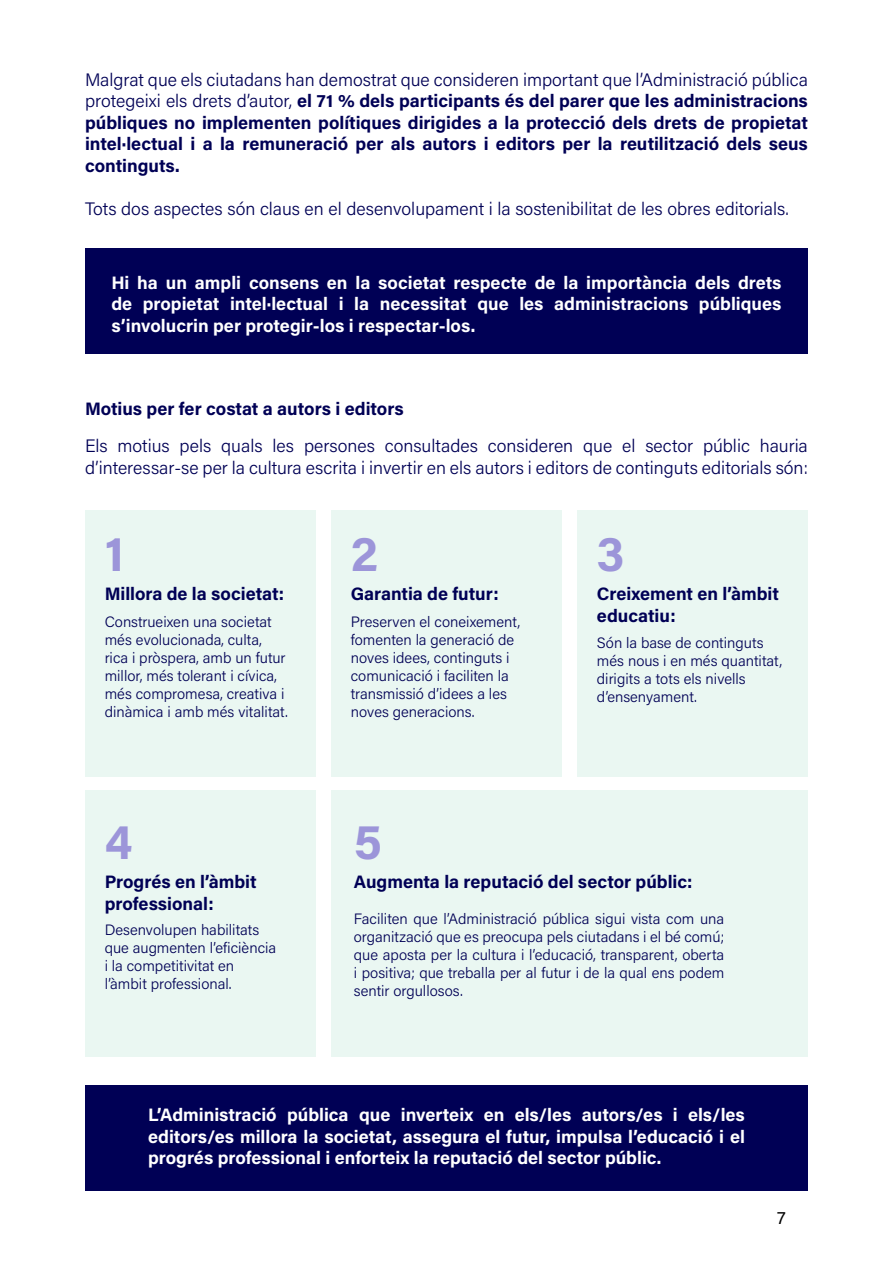
<style>
.page{position:relative;width:893px;height:1263px;background:#fff}
.page>*{position:absolute;margin:0;border:0;box-sizing:border-box;transform-origin:0 0}
.t1{font:700 49.5px "Acumin Pro";color:#9c95d9}
.t2{font:700 18px/21.6px "Acumin Pro";color:#005}
.t3{font:700 18px/21.6px "Acumin Pro";color:#fff;text-align:justify}
.t4{font:300 18px/21.6px "Acumin Pro";color:#005}
.t5{font:18px "Acumin Pro";color:#000}
.t6{font:300 15px/18px "Acumin Pro";color:#005}
.s1{font-weight:300}
</style>
<div class="page">
<div style="left:85px;top:510px;width:231px;height:267px;background:#eaf7f2"></div>
<div style="left:331px;top:510px;width:231px;height:267px;background:#eaf7f2"></div>
<div style="left:577px;top:510px;width:231px;height:267px;background:#eaf7f2"></div>
<div style="left:85px;top:791px;width:231px;height:266px;background:#eaf7f2"></div>
<div style="left:331px;top:791px;width:477px;height:266px;background:#eaf7f2"></div>
<div style="left:85px;top:249px;width:723px;height:105px;background:#005"></div>
<div style="left:85px;top:1086px;width:723px;height:105px;background:#005"></div>
<p class="t2" style="left:85px;top:68px;width:724px;text-align:justify"><span class="s1">Malgrat que els ciutadans han demostrat que consideren important que l’Administració pública protegeixi els drets d’autor,</span> el 71 % dels participants és del parer que les administracions públiques no implementen polítiques dirigides a la protecció dels drets de propietat intel·lectual i a la remuneració per als autors i editors per la reutilització dels seus continguts.</p>
<p class="t4" style="left:85px;top:197px;width:705px">Tots dos aspectes són claus en el desenvolupament i la sostenibilitat de les obres editorials.</p>
<p class="t3" style="left:111px;top:271px;width:672px">Hi ha un ampli consens en la societat respecte de la importància dels drets de propietat intel·lectual i la necessitat que les administracions públiques s’involucrin per protegir-los i respectar-los.</p>
<p class="t2" style="left:85px;top:397px;width:320px">Motius per fer costat a autors i editors</p>
<p class="t4" style="left:85px;top:434px;width:724px">Els motius pels quals les persones consultades consideren que el sector públic hauria d’interessar-se per la cultura escrita i invertir en els autors i editors de continguts editorials són:</p>
<p class="t1" style="left:105px;top:519px;width:21px">1</p>
<p class="t2" style="left:105px;top:582px;width:181px">Millora de la societat:</p>
<p class="t6" style="left:105px;top:612px;width:185px">Construeixen una societat més evolucionada, culta, rica i pròspera, amb un futur millor, més tolerant i cívica, més compromesa, creativa i dinàmica i amb més vitalitat.</p>
<p class="t1" style="left:351px;top:519px;width:29px">2</p>
<p class="t1" style="left:597px;top:519px;width:29px">3</p>
<p class="t2" style="left:351px;top:582px;width:149px">Garantia de futur:</p>
<p class="t2" style="left:597px;top:582px;width:184px">Creixement en l’àmbit educatiu:</p>
<p class="t6" style="left:351px;top:612px;width:171px">Preserven el coneixement, fomenten la generació de noves idees, continguts i comunicació i faciliten la transmissió d’idees a les noves generacions.</p>
<p class="t6" style="left:597px;top:634px;width:187px">Són la base de continguts més nous i en més quantitat, dirigits a tots els nivells d’ensenyament.</p>
<p class="t1" style="left:105px;top:807px;width:29px">4</p>
<p class="t1" style="left:354px;top:807px;width:30px">5</p>
<p class="t2" style="left:105px;top:870px;width:153px">Progrés en l’àmbit professional:</p>
<p class="t2" style="left:354px;top:870px;width:340px">Augmenta la reputació del sector públic:</p>
<p class="t6" style="left:105px;top:920px;width:173px">Desenvolupen habilitats que augmenten l’eficiència i la competitivitat en l’àmbit professional.</p>
<p class="t6" style="left:354px;top:909px;width:372px;text-align:justify">Faciliten que l’Administració pública sigui vista com una organització que es preocupa pels ciutadans i el bé comú; que aposta per la cultura i l’educació, transparent, oberta i positiva; que treballa per al futur i de la qual ens podem sentir orgullosos.</p>
<p class="t3" style="left:148px;top:1103px;width:598px">L’Administració pública que inverteix en els/les autors/es i els/les editors/es millora la societat, assegura el futur, impulsa l’educació i el progrés professional i enforteix la reputació del sector públic.</p>
<p class="t5" style="left:777px;top:1205px;width:10px">7</p>
</div>
